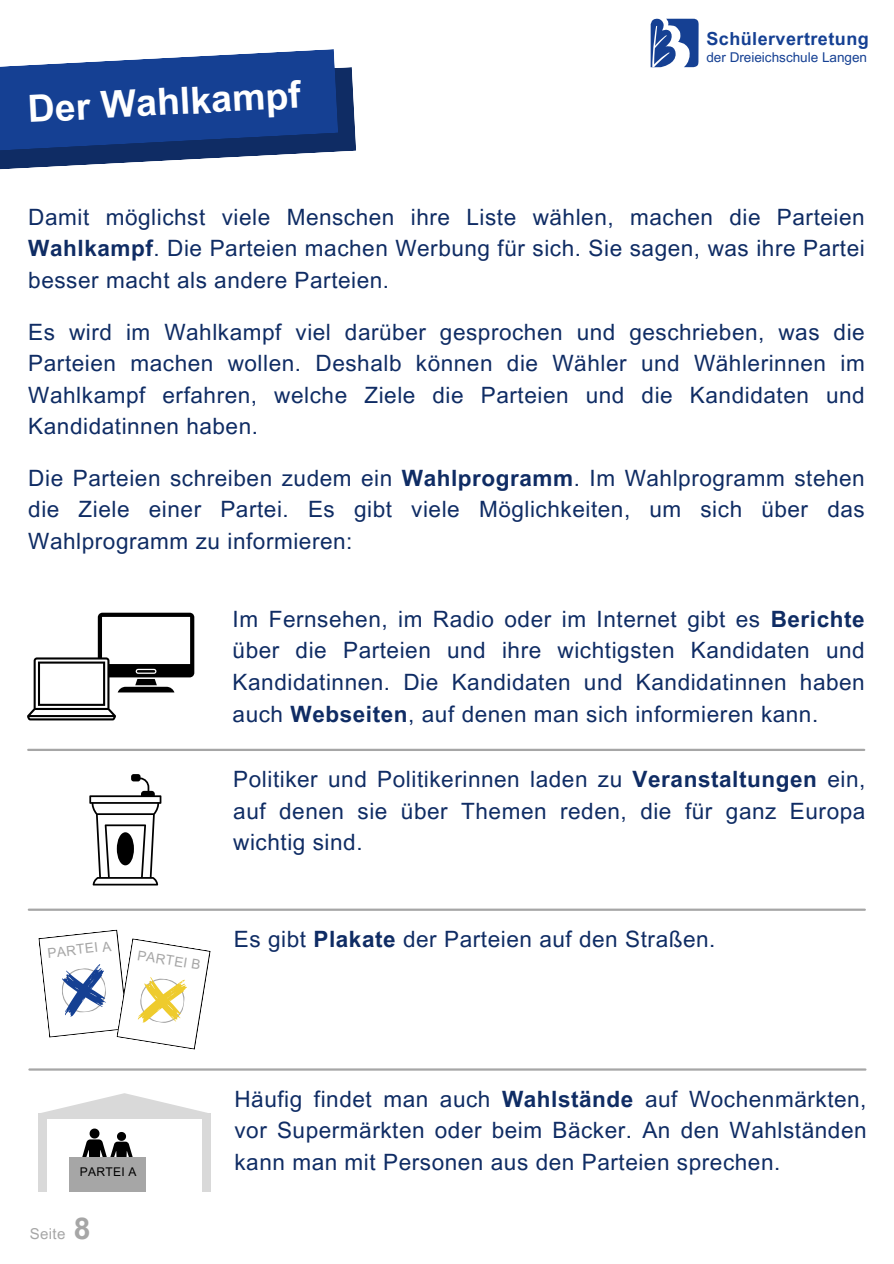
<style>
.page{position:relative;width:894px;height:1264px;background:#fff}
.page>*{position:absolute;margin:0;border:0;box-sizing:border-box;transform-origin:0 0}
.t1{font:700 37.5px "Arial MT Pro";color:#fff}
.t2{font:700 30px "Arial MT Pro";color:#a6a6a6}
.t3{font:22.5px/31.5px "Arial MT Pro";letter-spacing:.025em;color:#0f2c64;text-align:justify}
.t4{font:700 18px "Arial MT Pro";letter-spacing:.025em;color:#154093}
.t5{font:15px "Arial MT Pro";letter-spacing:.025em;color:#a6a6a6}
.t6{font:13.5px "Arial MT Pro";color:#154093}
.t7{font:13.5px "Arial MT Pro";color:#a6a6a6}
.t8{font:12px "Arial MT Pro";letter-spacing:.025em;color:#000}
.s1{font-weight:700}
</style>
<div class="page">
<svg style="left:0;top:49px;width:356px;height:121px"></svg>
<svg style="left:650px;top:19px;width:48px;height:48px"></svg>
<hr style="left:28px;top:748px;width:836px;height:3px;background:#a6a6a6">
<svg style="left:27px;top:612px;width:167px;height:108px"></svg>
<hr style="left:29px;top:908px;width:835px;height:2px;background:#a6a6a6">
<hr style="left:29px;top:1068px;width:836px;height:2px;background:#a6a6a6">
<svg style="left:89px;top:774px;width:72px;height:111px"></svg>
<div style="left:117px;top:832px;width:17px;height:33px;background:#000;border-radius:50%"></div>
<svg style="left:38px;top:929px;width:173px;height:120px"></svg>
<svg style="left:42px;top:1093px;width:165px;height:20px"></svg>
<div style="left:38px;top:1116px;width:9px;height:75px;background:#d9d9d9"></div>
<div style="left:38px;top:1113px;width:173px;height:6px;background:#d9d9d9"></div>
<div style="left:202px;top:1116px;width:9px;height:75px;background:#d9d9d9"></div>
<svg style="left:82px;top:1128px;width:51px;height:28px"></svg>
<div style="left:69px;top:1156px;width:77px;height:35px;background:#a6a6a6"></div>
<h1 class="t1" style="left:27px;top:95px;width:274px;rotate:-3deg">Der Wahlkampf</h1>
<p class="t4" style="left:706px;top:32px;width:164px">Schülervertretung</p>
<h3 class="t6" style="left:706px;top:52px;width:162px">der Dreieichschule Langen</h3>
<h6 class="t3" style="left:28px;top:204px;width:837px">Damit möglichst viele Menschen ihre Liste wählen, machen die Parteien <span class="s1">Wahlkampf</span>. Die Parteien machen Werbung für sich. Sie sagen, was ihre Partei besser macht als andere Parteien.</h6>
<h2 class="t3" style="left:28px;top:319px;width:837px">Es wird im Wahlkampf viel darüber gesprochen und geschrieben, was die Parteien machen wollen. Deshalb können die Wähler und Wählerinnen im Wahlkampf erfahren, welche Ziele die Parteien und die Kandidaten und Kandidatinnen haben.</h2>
<h2 class="t3" style="left:28px;top:465px;width:837px">Die Parteien schreiben zudem ein <span class="s1">Wahlprogramm</span>. Im Wahlprogramm stehen die Ziele einer Partei. Es gibt viele Möglichkeiten, um sich über das Wahlprogramm zu informieren:</h2>
<h2 class="t3" style="left:232px;top:606px;width:633px">Im Fernsehen, im Radio oder im Internet gibt es <span class="s1">Berichte </span>über die Parteien und ihre wichtigsten Kandidaten und Kandidatinnen. Die Kandidaten und Kandidatinnen haben auch <span class="s1">Webseiten</span>, auf denen man sich informieren kann.</h2>
<p class="t7" style="left:47px;top:947px;width:65px;rotate:-6deg">PARTEI A</p>
<h2 class="t7" style="left:138px;top:950px;width:65px;rotate:9deg">PARTEI B</h2>
<p class="t3" style="left:233px;top:766px;width:633px">Politiker und Politikerinnen laden zu <span class="s1">Veranstaltungen</span> ein, auf denen sie über Themen reden, die für ganz Europa wichtig sind.</p>
<p class="t3" style="left:234px;top:926px;width:483px">Es gibt <span class="s1">Plakate</span> der Parteien auf den Straßen.</p>
<h5 class="t8" style="left:80px;top:1167px;width:58px">PARTEI A</h5>
<p class="t5" style="left:30px;top:1228px;width:37px">Seite</p>
<h5 class="t2" style="left:74px;top:1217px;width:18px">8</h5>
<h2 class="t3" style="left:234px;top:1085px;width:633px">Häufig findet man auch <span class="s1">Wahlstände</span> auf Wochenmärkten, vor Supermärkten oder beim Bäcker. An den Wahlständen kann man mit Personen aus den Parteien sprechen.</h2>
</div>
